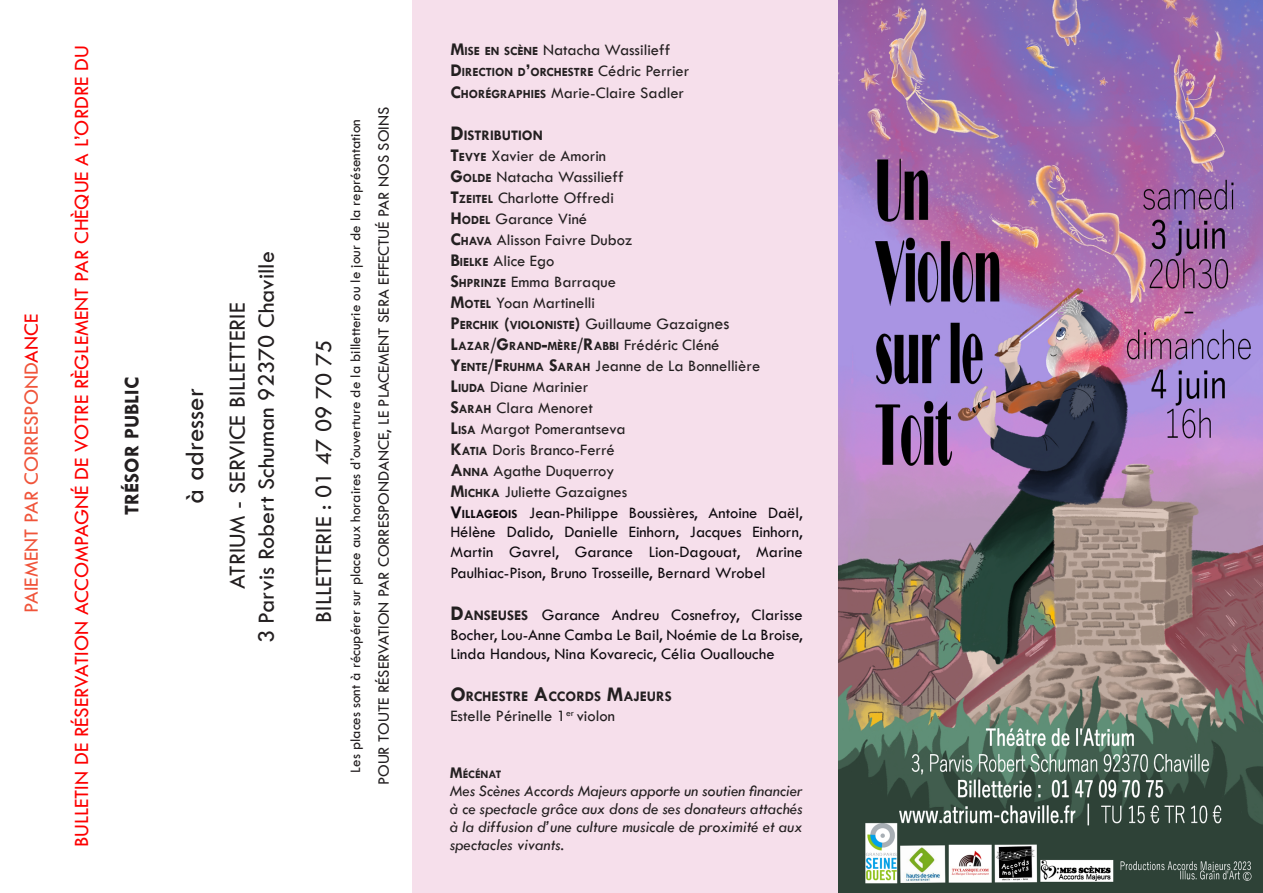
<style>
.page{position:relative;width:1263px;height:893px;background:#fff}
.page>*{position:absolute;margin:0;border:0;box-sizing:border-box;transform-origin:0 0}
.t1{font:27px "Tw Cen";color:#231f20}
.t2{font:24px "Tw Cen";color:#231f20}
.t3{font:21px "Tw Cen";color:#fd0000}
.t4{font:21px "Tw Cen";color:#f0543a}
.t5{font:700 21px "Tw Cen";color:#231f20}
.t6{font:16.5px "Tw Cen";color:#231f20}
.t7{font:16.5px/19.5px "Tw Cen";color:#0e0a0f;text-align:justify}
.t8{font:italic 16.5px/18px "Tw Cen";color:#231f20;text-align:justify}
.t9{font:15px "Tw Cen";color:#231f20}
.t10{font:700 14.7px "Tw Cen";color:#231f20}
.t11{font:700 12.6px "Tw Cen";color:#231f20}
.t12{font:700 11.55px "Tw Cen";color:#231f20}
.s1{color:#fb0000}
.s2{font-weight:700;font-size:18px}
.s3{font-weight:700;font-size:12.6px}
.s4{font-size:18px}
.s5{font-weight:400;font-size:16.5px}
.s6{font-size:21px}
.s7{font-weight:400;font-size:18px}
.s8{font-weight:700;font-size:21px;color:#231f20}
.s9{font-weight:700;font-size:14.7px;color:#231f20}
.s10{font-size:16.5px}
</style>
<div class="page">
<img style="left:838px;top:0;width:425px;height:893px">
<div style="left:412px;top:0;width:426px;height:893px;background:#f6dfeb"></div>
<p class="t4" style="left:18px;top:613px;width:300px;rotate:-90deg">PAIEMENT PAR CORRESPOND<span class="s1">ANCE</span></p>
<p class="t3" style="left:69px;top:847px;width:803px;rotate:-90deg">BULLETIN DE RÉSERVATION ACCOMPAGNÉ DE VOTRE RÈGLEMENT PAR CHÈQUE A L’ORDRE DU</p>
<p class="t5" style="left:119px;top:515px;width:140px;rotate:-90deg">TRÉSOR PUBLIC</p>
<p class="t1" style="left:179px;top:504px;width:117px;rotate:-90deg">à adresser</p>
<p class="t2" style="left:223px;top:589px;width:288px;rotate:-90deg">ATRIUM - SERVICE BILLETTERIE</p>
<p class="t2" style="left:252px;top:643px;width:394px;rotate:-90deg">3 Parvis Robert Schuman 92370 Chaville</p>
<p class="t2" style="left:309px;top:622px;width:285px;rotate:-90deg">BILLETTERIE : 01 47 09 70 75</p>
<p class="t9" style="left:346px;top:773px;width:655px;rotate:-90deg">Les places sont à récupérer sur place aux horaires d’ouverture de la billetterie ou le jour de la représentation</p>
<p class="t6" style="left:374px;top:785px;width:680px;rotate:-90deg">POUR TOUTE RÉSERVATION PAR CORRESPONDANCE, LE PLACEMENT SERA EFFECTUÉ PAR NOS SOINS</p>
<p class="t6" style="left:450px;top:40px;width:221px"><span class="s2">M</span><span class="s3">ISE EN SCÈNE</span> Natacha Wassilieff</p>
<p class="t11" style="left:450px;top:64px;width:241px"><span class="s4">D</span>IRECTION D<span class="s4">’</span>ORCHESTRE <span class="s5">Cédric Perrier</span></p>
<p class="t6" style="left:450px;top:82px;width:235px"><span class="s2">C</span><span class="s3">HORÉGRAPHIES</span> Marie-Claire Sadler</p>
<p class="t10" style="left:450px;top:126px;width:94px"><span class="s6">D</span>ISTRIBUTION</p>
<p class="t6" style="left:450px;top:146px;width:157px"><span class="s2">T</span><span class="s3">EVYE</span> Xavier de Amorin</p>
<p class="t6" style="left:450px;top:167px;width:175px"><span class="s2">G</span><span class="s3">OLDE</span> Natacha Wassilieff</p>
<p class="t6" style="left:450px;top:188px;width:165px"><span class="s2">T</span><span class="s3">ZEITEL</span> Charlotte Offredi</p>
<p class="t6" style="left:450px;top:209px;width:138px"><span class="s2">H</span> <span class="s3">ODEL</span> Garance Viné</p>
<p class="t6" style="left:450px;top:230px;width:183px"><span class="s2">C</span><span class="s3">HAVA</span> Alisson Faivre Duboz</p>
<p class="t6" style="left:450px;top:251px;width:106px"><span class="s2">B</span><span class="s3">IELKE</span> Alice Ego</p>
<p class="t6" style="left:450px;top:272px;width:167px"><span class="s2">S</span><span class="s3">HPRINZE</span> Emma Barraque</p>
<p class="t6" style="left:450px;top:293px;width:146px"><span class="s2">M</span><span class="s3">OTEL</span> Yoan Martinelli</p>
<p class="t11" style="left:450px;top:317px;width:281px"><span class="s4">P</span> ERCHIK <span class="s4">(</span>VIOLONISTE<span class="s4">)</span> <span class="s5">Guillaume Gazaign</span><span class="s7">es</span></p>
<p class="t11" style="left:450px;top:338px;width:271px"><span class="s4">L</span>AZAR<span class="s4">/G</span>RAND<span class="s4">-</span>MÈRE<span class="s4">/R</span>ABBI <span class="s5">Frédéric Cléné</span></p>
<p class="t6" style="left:450px;top:356px;width:311px"><span class="s2">Y</span><span class="s3">ENTE</span><span class="s2">/F</span><span class="s3">RUHMA</span> <span class="s2">S</span><span class="s3">ARAH</span> Jeanne de La Bonnellière</p>
<p class="t6" style="left:450px;top:377px;width:139px"><span class="s2">L</span><span class="s3">IUDA</span> Diane Marinier</p>
<p class="t6" style="left:450px;top:398px;width:144px"><span class="s2">S</span><span class="s3">ARAH</span> Clara Menoret</p>
<p class="t6" style="left:450px;top:419px;width:177px"><span class="s2">L</span><span class="s3">ISA</span> Margot Pomerantseva</p>
<p class="t6" style="left:450px;top:440px;width:166px"><span class="s2">K</span><span class="s3">ATIA</span> Doris Branco-Ferré</p>
<p class="t6" style="left:450px;top:461px;width:166px"><span class="s2">A</span><span class="s3">NNA</span> Agathe Duquerroy</p>
<p class="t6" style="left:450px;top:482px;width:178px"><span class="s2">M</span><span class="s3">ICHKA</span> Juliette Gazaignes</p>
<p class="t7" style="left:450px;top:503px;width:354px"><span class="s2">V</span><span class="s3">ILLAGEOIS</span> Jean-Philippe Boussières, Antoine Daël, Hélène Dalido, Danielle Einhorn, Jacques Einhorn, Martin Gavrel, Garance Lion-Dagouat, Marine</p>
<p class="t7" style="left:450px;top:563px;width:317px">Paulhiac-Pison, Bruno Trosseille, Bernard Wrobel</p>
<p class="t7" style="left:450px;top:605px;width:354px"><span class="s8">D</span><span class="s9">ANSEUSES</span> Garance Andreu Cosnefroy, Clarisse Bocher, Lou-Anne Camba Le Bail, Noémie de La Broise, Linda Handous, Nina Kovarecic, Célia Ouallouche</p>
<p class="t10" style="left:450px;top:688px;width:223px"><span class="s6">O</span>RCHESTRE <span class="s6">A</span>CCORDS <span class="s6">M</span>AJEURS</p>
<p class="t6" style="left:450px;top:706px;width:166px">Estelle Périnelle 1<sup>er</sup> violon</p>
<p class="t12" style="left:450px;top:768px;width:53px"><span class="s10">M</span>ÉCÉNAT</p>
<p class="t8" style="left:450px;top:782px;width:354px">Mes Scènes Accords Majeurs apporte un soutien financier à ce spectacle grâce aux dons de ses donateurs attachés à la diffusion d’une culture musicale de proximité et aux spectacles vivants.</p>
</div>
